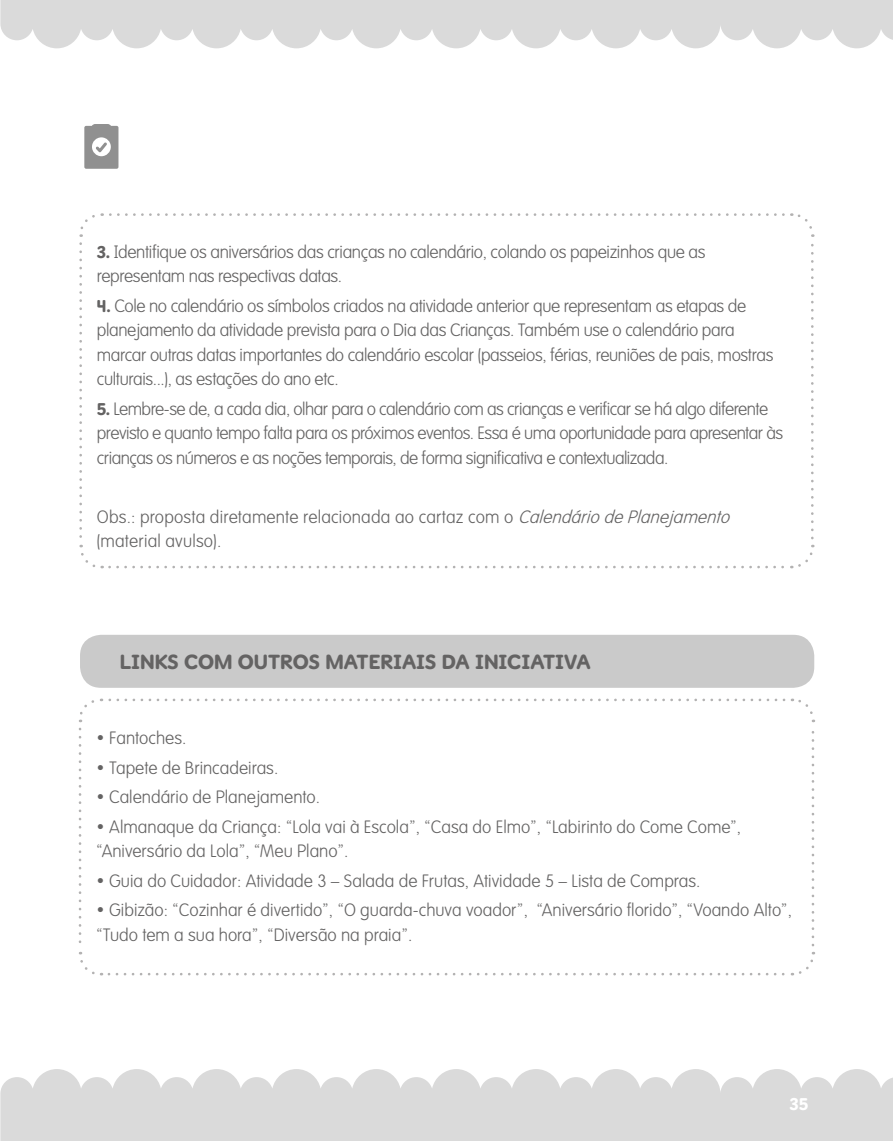
<style>
.page{position:relative;width:893px;height:1141px;background:#fff}
.page>*{position:absolute;margin:0;border:0;box-sizing:border-box;transform-origin:0 0}
.t1{font:900 21px "Sesame Teaching";color:#646363}
.t2{font:100 17.5px/24.5px "Sesame Wkshp";letter-spacing:-.02em;color:#646363}
.t3{font:100 17.5px/24.5px "Sesame Wkshp";color:#646363}
.t4{font:100 17.5px/24.5px "Sesame Wkshp";letter-spacing:.01em;color:#646363}
.t5{font:900 17.5px "Sesame Teaching";color:#fff}
.s1{font-family:"Sesame Teaching";font-weight:900}
.s2{font-style:italic}
</style>
<div class="page">
<svg style="left:0;top:1069px;width:893px;height:72px;fill:#dadada"></svg>
<svg style="left:0;top:0;width:893px;height:48px;fill:#dadada"></svg>
<svg style="left:79px;top:244px;width:24px;height:325px"></svg>
<svg style="left:110px;top:545px;width:705px;height:24px"></svg>
<svg style="left:791px;top:213px;width:23px;height:325px"></svg>
<svg style="left:79px;top:213px;width:704px;height:24px"></svg>
<svg style="left:78px;top:729px;width:24px;height:247px"></svg>
<svg style="left:109px;top:952px;width:706px;height:24px"></svg>
<svg style="left:792px;top:698px;width:23px;height:247px"></svg>
<svg style="left:79px;top:698px;width:705px;height:24px"></svg>
<div style="left:80px;top:635px;width:734px;height:53px;background:#cacaca;border-radius:21px"></div>
<svg style="left:84px;top:124px;width:34px;height:45px"></svg>
<p class="t2" style="left:97px;top:239px;width:610px"><span class="s1">3.</span> Identifique os aniversários das crianças no calendário, colando os papeizinhos que as representam nas respectivas datas.</p>
<p class="t2" style="left:97px;top:293px;width:678px"><span class="s1">4.</span> Cole no calendário os símbolos criados na atividade anterior que representam as etapas de planejamento da atividade prevista para o Dia das Crianças. Também use o calendário para marcar outras datas importantes do calendário escolar (passeios, férias, reuniões de pais, mostras culturais...), as estações do ano etc.</p>
<p class="t2" style="left:97px;top:396px;width:688px"><span class="s1">5.</span> Lembre-se de, a cada dia, olhar para o calendário com as crianças e verificar se há algo diferente previsto e quanto tempo falta para os próximos eventos. Essa é uma oportunidade para apresentar às crianças os números e as noções temporais, de forma significativa e contextualizada.</p>
<p class="t4" style="left:97px;top:504px;width:639px">Obs.: proposta diretamente relacionada ao cartaz com o <span class="s2">CalendáriodePlanejamento </span>(material avulso).</p>
<p class="t1" style="left:120px;top:649px;width:472px">LINKS COM OUTROS MATERIAIS DA INICIATIVA</p>
<p class="t3" style="left:96px;top:726px;width:92px">• Fantoches.</p>
<p class="t3" style="left:96px;top:755px;width:184px">• Tapete de Brincadeiras.</p>
<p class="t3" style="left:96px;top:785px;width:225px">• Calendário de Planejamento.</p>
<p class="t3" style="left:96px;top:814px;width:646px">• Almanaque da Criança: “Lola vai à Escola”, “Casa do Elmo”, “Labirinto do Come Come”, “Aniversário da Lola”, “Meu Plano”.</p>
<p class="t3" style="left:96px;top:868px;width:606px">• Guia do Cuidador: Atividade 3 – Salada de Frutas, Atividade 5 – Lista de Compras.</p>
<p class="t3" style="left:96px;top:898px;width:697px">• Gibizão: “Cozinhar é divertido”, “O guarda-chuva voador”, “Aniversário florido”, “Voando Alto”, “Tudo tem a sua hora”, “Diversão na praia”.</p>
<p class="t5" style="left:789px;top:1094px;width:21px">35</p>
</div>
